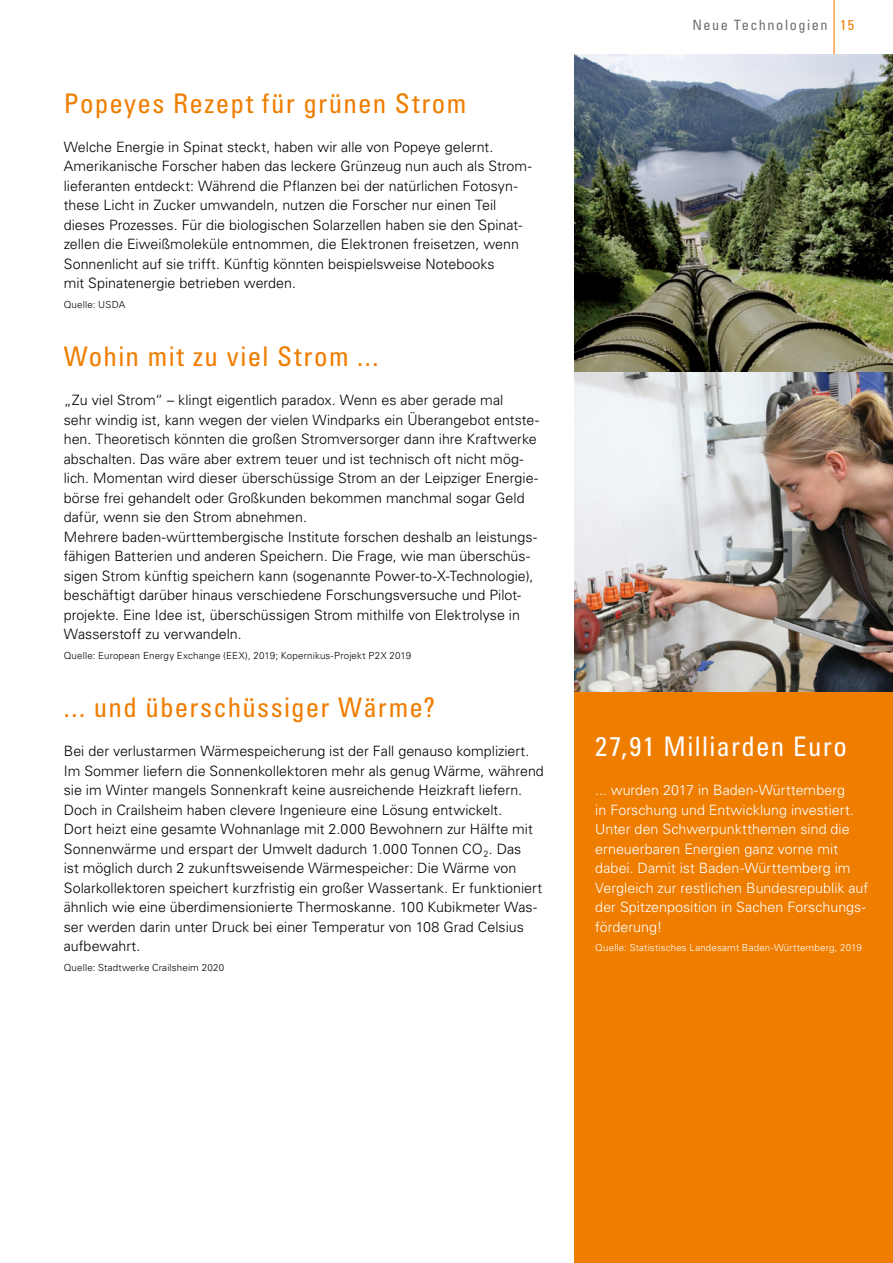
<style>
.page{position:relative;width:893px;height:1263px;background:#fff}
.page>*{position:absolute;margin:0;border:0;box-sizing:border-box;transform-origin:0 0}
.TH_Absatzformate_H3_Headline_18pt{font:condensed 27px "Univers LT Pro";letter-spacing:.05em;color:#ef7d00}
.TH_Absatzformate_H3_Headline-Marginalspa{font:condensed 27px "Univers LT Pro";letter-spacing:.05em;color:#fff}
.TH_Absatzformate_P_Fließtext{font:300 14.25px/19.5px "Univers LT Pro 45";color:#000}
.TH_Absatzformate_P_Fließtext_Marginalspa{font:300 14.25px/19.5px "Univers LT Pro 45";color:#fff}
.t1{font:condensed 14.25px "Univers LT Pro";letter-spacing:.11em;color:#706f6f}
.TH_Absatzformate_P_Quelle_Verweis-6_5pt{font:300 9.75px "Univers LT Pro 45";letter-spacing:.015em;color:#000}
.TH_Absatzformate_P_Quelle_Verweis-6_5pt-2{font:300 9.75px "Univers LT Pro 45";letter-spacing:.015em;color:#fff}
.s1{color:#ef7d00}
</style>
<div class="page">
<hr style="left:833px;top:0;width:2px;height:54px;background:#ef7d00">
<div style="left:574px;top:692px;width:319px;height:571px;background:#ef7d00"></div>
<hr style="left:892px;top:0;width:1px;height:1263px;background:#fff9d5">
<img style="left:574px;top:54px;width:319px;height:638px">
<h3 class="TH_Absatzformate_H3_Headline_18pt" style="left:64px;top:86px;width:404px">Popeyes Rezept für grünen Strom</h3>
<p class="TH_Absatzformate_P_Fließtext" style="left:64px;top:137px;width:469px">Welche Energie in Spinat steckt, haben wir alle von Popeye gelernt.<br>Amerikanische Forscher haben das leckere Grünzeug nun auch als Strom&shy;lieferanten entdeckt: Während die Pflanzen bei der natürlichen Fotosyn&shy;these Licht in Zucker umwandeln, nutzen die Forscher nur einen Teil dieses Prozesses. Für die biologischen Solarzellen haben sie den Spinat&shy;zellen die Eiweißmoleküle entnommen, die Elektronen freisetzen, wenn Sonnenlicht auf sie trifft. Künftig könnten beispielsweise Notebooks<br>mit Spinatenergie betrieben werden.</p>
<p class="TH_Absatzformate_P_Quelle_Verweis-6_5pt" style="left:64px;top:298px;width:63px">Quelle: USDA</p>
<h3 class="TH_Absatzformate_H3_Headline_18pt" style="left:64px;top:339px;width:316px">Wohin mit zu viel Strom ...</h3>
<p class="TH_Absatzformate_P_Fließtext" style="left:64px;top:390px;width:477px">„Zu viel Strom“ – klingt eigentlich paradox. Wenn es aber gerade mal<br>sehr windig ist, kann wegen der vielen Windparks ein Überangebot entste&shy;hen. Theoretisch könnten die großen Stromversorger dann ihre Kraftwerke abschalten. Das wäre aber extrem teuer und ist technisch oft nicht mög&shy;lich. Momentan wird dieser überschüssige Strom an der Leipziger Energie&shy;börse frei gehandelt oder Großkunden bekommen manchmal sogar Geld dafür, wenn sie den Strom abnehmen.</p>
<p class="TH_Absatzformate_P_Fließtext" style="left:64px;top:527px;width:475px">Mehrere baden-württembergische Institute forschen deshalb an leistungs&shy;fähigen Batterien und anderen Speichern. Die Frage, wie man überschüs&shy;sigen Strom künftig speichern kann (sogenannte Power-to-X-Technologie), beschäftigt darüber hinaus verschiedene Forschungsversuche und Pilot&shy;projekte. Eine Idee ist, überschüssigen Strom mithilfe von Elektrolyse in Wasserstoff zu verwandeln.</p>
<p class="TH_Absatzformate_P_Quelle_Verweis-6_5pt" style="left:64px;top:649px;width:349px">Quelle: European Energy Exchange (EEX), 2019; Kopernikus-Projekt P2X 2019</p>
<h3 class="TH_Absatzformate_H3_Headline_18pt" style="left:64px;top:690px;width:373px">... und überschüssiger Wärme?</h3>
<p class="TH_Absatzformate_P_Fließtext" style="left:64px;top:741px;width:482px">Bei der verlustarmen Wärmespeicherung ist der Fall genauso kompliziert.<br>Im Sommer liefern die Sonnenkollektoren mehr als genug Wärme, während sie im Winter mangels Sonnenkraft keine ausreichende Heizkraft liefern.<br>Doch in Crailsheim haben clevere Ingenieure eine Lösung entwickelt.<br>Dort heizt eine gesamte Wohnanlage mit 2.000 Bewohnern zur Hälfte mit Sonnenwärme und erspart der Umwelt dadurch 1.000 Tonnen CO<sub>2</sub>. Das<br>ist möglich durch 2 zukunftsweisende Wärmespeicher: Die Wärme von Solarkollektoren speichert kurzfristig ein großer Wassertank. Er funktioniert ähnlich wie eine überdimensionierte Thermoskanne. 100 Kubikmeter Was&shy;ser werden darin unter Druck bei einer Temperatur von 108 Grad Celsius aufbewahrt.</p>
<p class="TH_Absatzformate_P_Quelle_Verweis-6_5pt" style="left:64px;top:961px;width:162px">Quelle: Stadtwerke Crailsheim 2020</p>
<p class="t1" style="left:692px;top:16px;width:163px">Neue Technologien <span class="s1">15</span></p>
<h3 class="TH_Absatzformate_H3_Headline-Marginalspa" style="left:595px;top:729px;width:253px">27,91 Milliarden Euro</h3>
<p class="TH_Absatzformate_P_Fließtext_Marginalspa" style="left:595px;top:780px;width:274px">... wurden 2017 in Baden-Württemberg<br>in Forschung und Entwicklung investiert.<br>Unter den Schwerpunktthemen sind die erneuerbaren Energien ganz vorne mit dabei. Damit ist Baden-Württemberg im Vergleich zur restlichen Bundesrepublik auf der Spitzenposition in Sachen Forschungs&shy;förderung!</p>
<p class="TH_Absatzformate_P_Quelle_Verweis-6_5pt-2" style="left:595px;top:942px;width:268px">Quelle: Statistisches Landesamt Baden-Württemberg, 2019</p>
</div>
